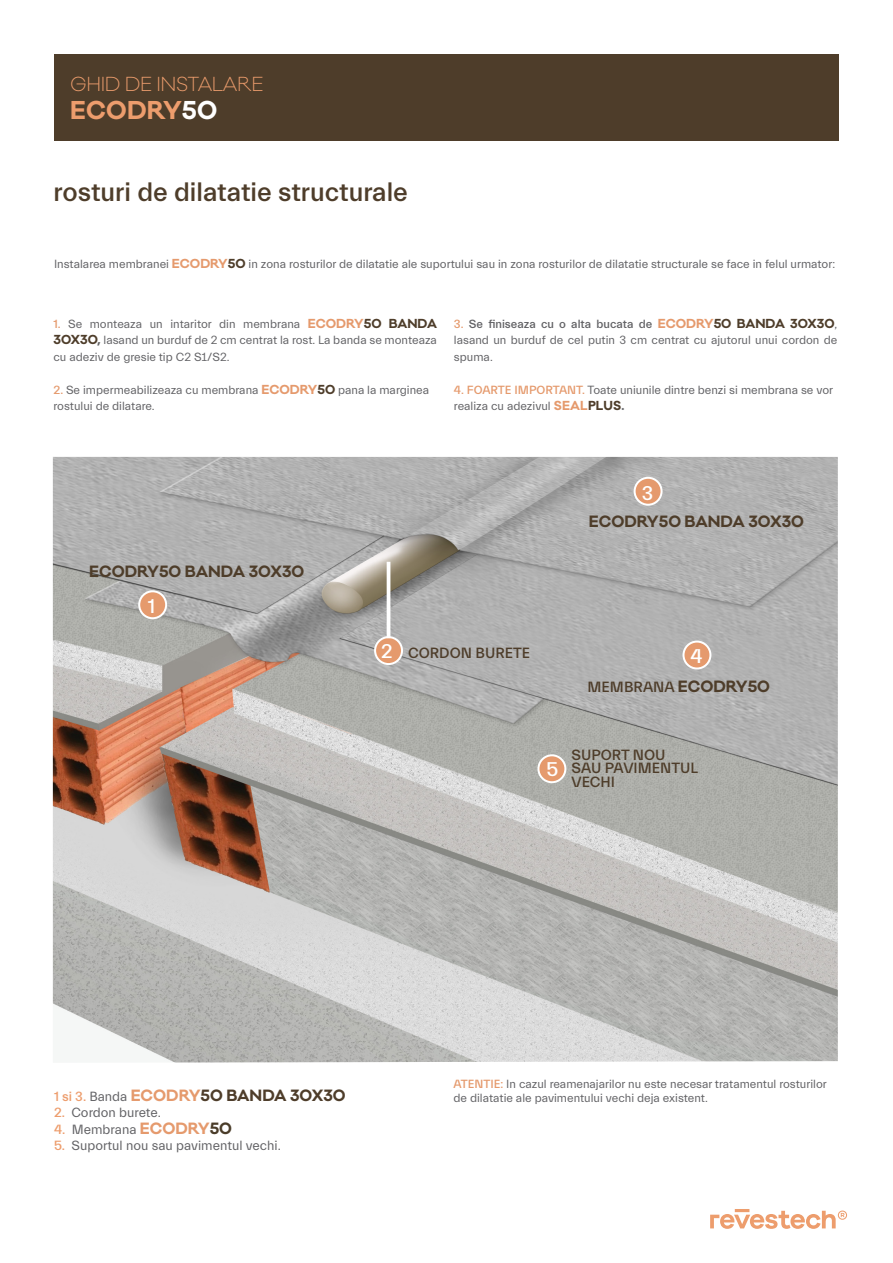
<style>
.page{position:relative;width:893px;height:1263px;background:#fff}
.page>*{position:absolute;margin:0;border:0;box-sizing:border-box;transform-origin:0 0}
.t1{font:500 27px "Everett";color:#4e3d2a}
.t2{font:700 23.7px "Galano Classic";letter-spacing:.005em;color:#ed9d6d}
.t3{font:500 20.1px "Everett";color:#fff}
.t4{font:300 18.6px "Galano Classic";letter-spacing:-.02em;color:#ed9d6d}
.t5{font:700 15px "Galano Classic";color:#4e3d2a}
.t6{font:500 15px/13.5px "Everett";color:#4e3d2a}
.t7{font:13.5px "Everett";color:#636366}
.t8{font:12px/16.5px "Everett";color:#636366}
.s1{color:#fff}
.s2{font-family:"Galano Classic";font-weight:700;color:#e59a6d}
.s3{font-family:"Galano Classic";font-weight:700;color:#4e3d2a}
.s4{font-weight:500;color:#e59a6d}
.s5{font-family:"Galano Classic";font-weight:700}
.s6{font-weight:500}
.s7{font-family:"Galano Classic";font-weight:700;color:#6c6d70}
.s8{font-family:"Everett";font-weight:500;font-size:13.5px;color:#ed9d6d}
.s9{font-family:"Everett";font-weight:400;font-size:13.5px;color:#636366}
.s10{color:#e59a6d}
.s11{font-weight:500;color:#ed9d6d}
.s12{font-family:"Galano Classic";font-weight:700;font-size:15px;color:#e59a6d}
.s13{font-family:"Galano Classic";font-weight:700;font-size:15px;color:#4a3c29}
</style>
<div class="page">
<hr style="left:735px;top:1209px;width:14px;height:3px;background:#ed9d6d">
<svg style="left:710px;top:1210px;width:137px;height:19px"></svg>
<img style="left:53px;top:457px;width:785px;height:606px">
<div style="left:635px;top:478px;width:26px;height:27px;background:#e59a6d;border-radius:50%"></div>
<div style="left:634px;top:477px;width:28px;height:29px;border:2px solid #fff;border-radius:50%"></div>
<div style="left:683px;top:641px;width:27px;height:27px;background:#e59a6d;border-radius:50%"></div>
<div style="left:682px;top:640px;width:29px;height:29px;border:2px solid #fff;border-radius:50%"></div>
<div style="left:538px;top:755px;width:27px;height:27px;background:#e59a6d;border-radius:50%"></div>
<div style="left:537px;top:754px;width:29px;height:29px;border:2px solid #fff;border-radius:50%"></div>
<div style="left:375px;top:637px;width:27px;height:27px;background:#e59a6d;border-radius:50%"></div>
<div style="left:374px;top:636px;width:29px;height:29px;border:2px solid #fff;border-radius:50%"></div>
<hr style="left:387px;top:562px;width:3px;height:76px;background:#fff">
<div style="left:139px;top:591px;width:27px;height:27px;background:#e59a6d;border-radius:50%"></div>
<div style="left:138px;top:590px;width:29px;height:29px;border:2px solid #fff;border-radius:50%"></div>
<div style="left:54px;top:54px;width:785px;height:86px;background:#4e3d2a"></div>
<h3 class="t4" style="left:70px;top:72px;width:195px">GHID DE INSTALARE</h3>
<h2 class="t2" style="left:70px;top:94px;width:148px">ECODRY<span class="s1">50</span></h2>
<h1 class="t1" style="left:54px;top:177px;width:356px">rosturi de dilatatie structurale</h1>
<p class="t8" style="left:54px;top:256px;width:783px">Instalarea membranei <span class="s2">ECODRY</span><span class="s3">50</span> in zona rosturilor de dilatatie ale suportului sau in zona rosturilor de dilatatie structurale se face in felul urmator:</p>
<p class="t8" style="left:54px;top:316px;width:385px;text-align:justify"><span class="s4">1.</span> Se monteaza un intaritor din membrana <span class="s2">ECODRY</span><span class="s3">50 BANDA 30X30</span><span class="s5">,</span> lasand un burduf de 2 cm centrat la rost. La banda se monteaza cu adeziv de gresie tip C2 S1/S2.</p>
<p class="t8" style="left:54px;top:382px;width:377px"><span class="s4">2.</span> Se impermeabilizeaza cu membrana <span class="s2">ECODRY</span><span class="s3">50</span> pana la marginea rostului de dilatare.</p>
<p class="t8" style="left:454px;top:316px;width:385px;text-align:justify"><span class="s4">3.</span> <span class="s6">Se finiseaza cu o alta bucata de</span> <span class="s2">ECODRY</span><span class="s3">50 BANDA 30X30</span>, lasand un burduf de cel putin 3 cm centrat cu ajutorul unui cordon de spuma.</p>
<p class="t8" style="left:454px;top:382px;width:381px"><span class="s4">4. FOARTE IMPORTANT.</span> Toate uniunile dintre benzi si membrana se vor realiza cu adezivul <span class="s2">SEAL</span><span class="s3">PLUS</span><span class="s7">.</span></p>
<p class="t5" style="left:89px;top:561px;width:216px">ECODRY50 BANDA 30X30</p>
<h3 class="t3" style="left:148px;top:595px;width:9px">1</h3>
<h3 class="t3" style="left:642px;top:482px;width:13px">3</h3>
<p class="t5" style="left:589px;top:511px;width:216px">ECODRY50 BANDA 30X30</p>
<h3 class="t3" style="left:381px;top:640px;width:13px">2</h3>
<p class="t6" style="left:408px;top:646px;width:124px">CORDON BURETE</p>
<h3 class="t3" style="left:690px;top:646px;width:14px">4</h3>
<p class="t6" style="left:588px;top:681px;width:184px">MEMBRANA <span class="s5">ECODRY50</span></p>
<h3 class="t3" style="left:547px;top:758px;width:13px">5</h3>
<p class="t6" style="left:571px;top:748px;width:128px">SUPORT NOU<br>SAU PAVIMENTUL<br>VECHI</p>
<p class="t5" style="left:54px;top:1085px;width:293px"><span class="s8">1 si 3.</span> <span class="s9">Banda</span> <span class="s10">ECODRY</span>50 BANDA 30X30</p>
<p class="t7" style="left:54px;top:1105px;width:108px"><span class="s11">2.</span> Cordon burete.</p>
<p class="t7" style="left:54px;top:1122px;width:180px"><span class="s11">4.</span> Membrana <span class="s12">ECODRY</span><span class="s13">50</span></p>
<p class="t7" style="left:54px;top:1138px;width:228px"><span class="s11">5.</span> Suportul nou sau pavimentul vechi.</p>
<p class="t8" style="left:453px;top:1077px;width:375px;line-height:14.4px"><span class="s4">ATENTIE:</span> In cazul reamenajarilor nu este necesar tratamentul rosturilor de dilatatie ale pavimentului vechi deja existent.</p>
</div>
